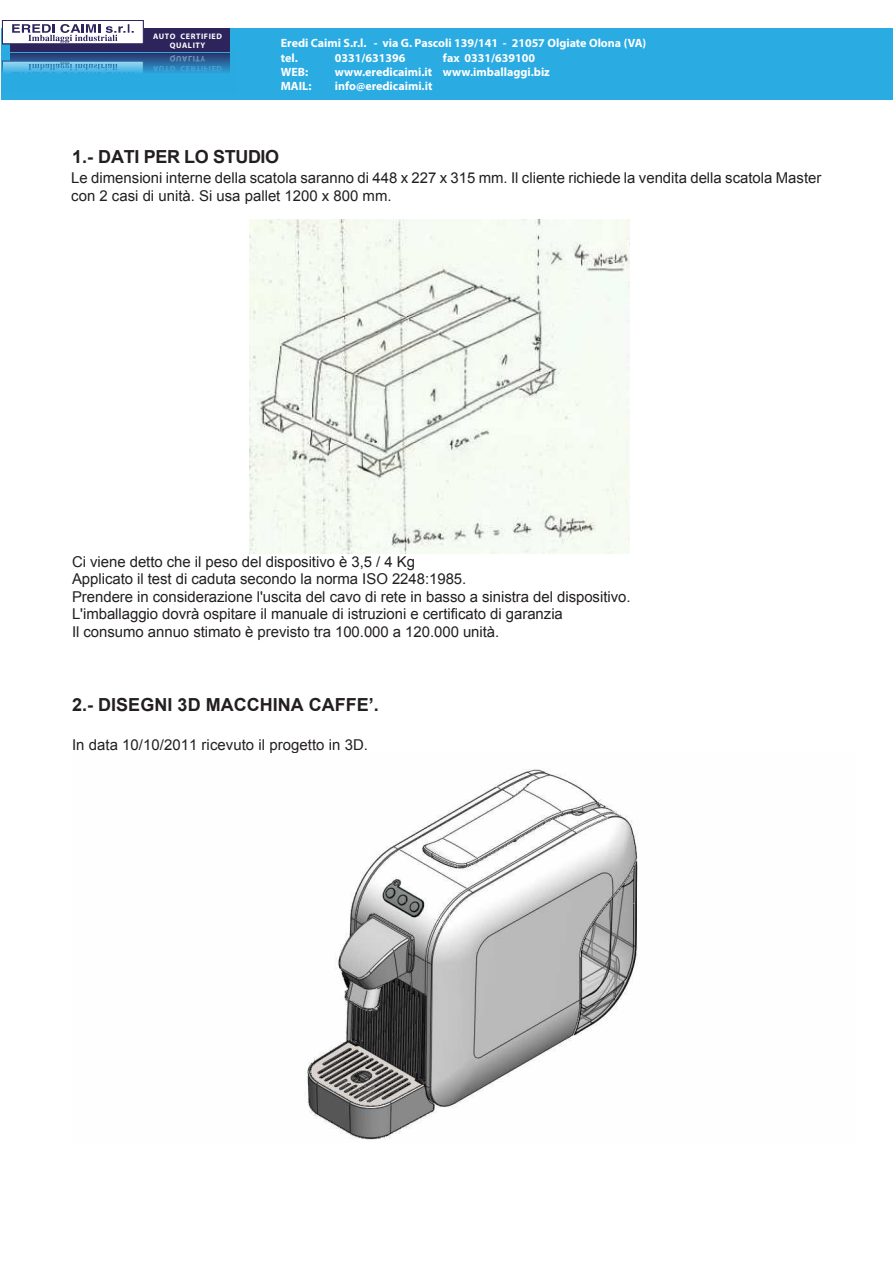
<style>
.page{position:relative;width:893px;height:1263px;background:#fff}
.page>*{position:absolute;margin:0;border:0;box-sizing:border-box;transform-origin:0 0}
.t1{font:700 18px "Arial";color:#231f20}
.t2{font:700 18px "Arial";letter-spacing:-.02em;color:#231f20}
.t3{font:15px/17.4px "Arial";letter-spacing:-.005em;color:#231f20}
.t4{font:14.85px/17.9px "Arial";color:#231f20}
.t5{font:700 12px/14.4px "Myriad Pro";color:#fff}
.t6{font:700 7.95px/9.6px "Myriad Pro";letter-spacing:.075em;color:#fff;text-align:center}
</style>
<div class="page">
<div style="left:1px;top:28px;width:891px;height:72px;background:#2aabe2"></div>
<div style="left:11px;top:29px;width:219px;height:23px;background:#2d245c"></div>
<div style="left:2px;top:20px;width:142px;height:24px;background:#fff;border:1px solid #2d245c"></div>
<svg style="left:12px;top:24px;width:122px;height:19px"></svg>
<svg style="left:2px;top:51px;width:228px;height:22px"></svg>
<img style="left:250px;top:219px;width:379px;height:334px">
<img style="left:307px;top:769px;width:331px;height:371px">
<svg style="left:153px;top:56px;width:69px;height:16px"></svg>
<p class="t6" style="left:153px;top:31px;width:70px">AUTO CERTIFIED<br>QUALITY</p>
<p class="t5" style="left:281px;top:35px;width:367px">Eredi Caimi S.r.l. - via G. Pascoli 139/141 - 21057 Olgiate Olona (VA) tel.</p>
<p class="t5" style="left:335px;top:50px;width:72px">0331/631396</p>
<p class="t5" style="left:443px;top:50px;width:94px">fax 0331/639100</p>
<p class="t5" style="left:281px;top:64px;width:29px">WEB:</p>
<p class="t5" style="left:335px;top:64px;width:216px">www.eredicaimi.it www.imballaggi.biz</p>
<p class="t5" style="left:281px;top:79px;width:32px">MAIL:</p>
<p class="t5" style="left:335px;top:79px;width:99px">info@eredicaimi.it</p>
<p class="t2" style="left:72px;top:145px;width:209px">1.- DATI PER LO STUDIO</p>
<p class="t4" style="left:71px;top:169px;width:751px">Le dimensioni interne della scatola saranno di 448 x 227 x 315 mm. Il cliente richiede la vendita della scatola Master con 2 casi di unità. Si usa pallet 1200 x 800 mm.</p>
<p class="t3" style="left:72px;top:553px;width:560px">Ci viene detto che il peso del dispositivo è 3,5 / 4 Kg<br>Applicato il test di caduta secondo la norma ISO 2248:1985.<br>Prendere in considerazione l'uscita del cavo di rete in basso a sinistra del dispositivo.<br>L'imballaggio dovrà ospitare il manuale di istruzioni e certificato di garanzia<br>Il consumo annuo stimato è previsto tra 100.000 a 120.000 unità.</p>
<p class="t1" style="left:72px;top:693px;width:308px">2.- DISEGNI 3D MACCHINA CAFFE’.</p>
<p class="t3" style="left:72px;top:736px;width:297px">In data 10/10/2011 ricevuto il progetto in 3D.</p>
</div>
